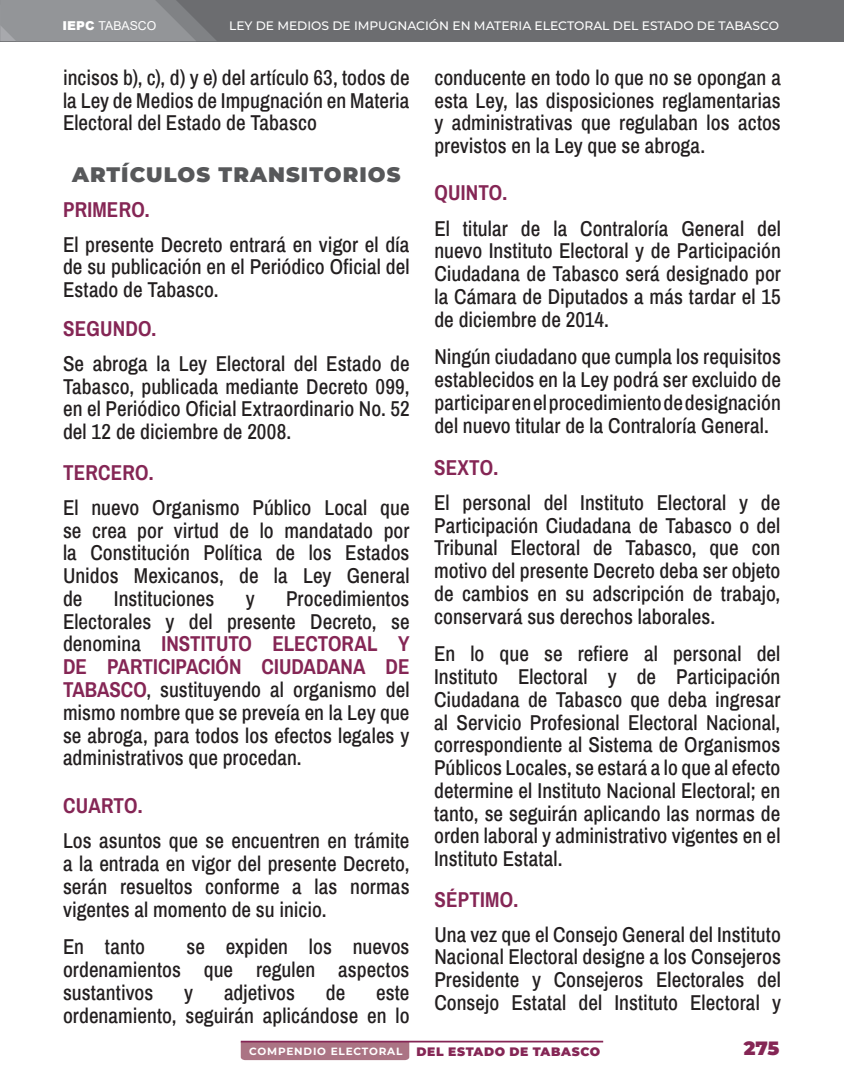
<style>
.page{position:relative;width:844px;height:1092px;background:#fff}
.page>*{position:absolute;margin:0;border:0;box-sizing:border-box;transform-origin:0 0}
.PARRAFO_NUMERAL{font:500 21px/22.8px "Archivo Narrow";color:#231f20;text-align:justify}
.ARTICULO{font:700 21px "Archivo Narrow";letter-spacing:.01em;color:#852655}
.LIBRO{font:900 21px "Montserrat";letter-spacing:.05em;color:#57585a}
.t1{font:900 19.25px "Montserrat";color:#852655}
.t2{font:500 12.25px "Montserrat";color:#fff}
.t3{font:12.25px "Arial";color:#fff}
.t4{font:700 10.5px "Montserrat";letter-spacing:.075em;color:#fff}
.s1{font-weight:900}
.s2{font-weight:700;color:#852655}
.s3{font-weight:900;font-size:12.25px;color:#852655}
</style>
<div class="page">
<div style="left:0;top:0;width:843px;height:41px;background:#6c6d70"></div>
<svg style="left:0;top:0;width:216px;height:41px;background:#8e8f92"></svg>
<div style="left:241px;top:1042px;width:168px;height:17px;background:#ab7484"></div>
<hr style="left:241px;top:1040px;width:362px;height:2px;background:#852655">
<p class="t2" style="left:229px;top:17px;width:551px">LEY DE MEDIOS DE IMPUGNACIÓN EN MATERIA ELECTORAL DEL ESTADO DE TABASCO</p>
<p class="t3" style="left:63px;top:17px;width:95px"><span class="s1">IEPC</span> TABASCO</p>
<p class="PARRAFO_NUMERAL" style="left:63px;top:65px;width:348px">incisos b), c), d) y e) del artículo 63, todos de la Ley de Medios de Impugnación en Materia Electoral del Estado de Tabasco</p>
<p class="LIBRO" style="left:72px;top:158px;width:330px">ARTÍCULOS TRANSITORIOS</p>
<p class="ARTICULO" style="left:63px;top:194px;width:86px">PRIMERO.</p>
<p class="PARRAFO_NUMERAL" style="left:63px;top:232px;width:348px">El presente Decreto entrará en vigor el día de su publicación en el Periódico Oficial del Estado de Tabasco.</p>
<p class="ARTICULO" style="left:63px;top:313px;width:93px">SEGUNDO.</p>
<p class="PARRAFO_NUMERAL" style="left:63px;top:351px;width:348px">Se abroga la Ley Electoral del Estado de Tabasco, publicada mediante Decreto 099, en el Periódico Oficial Extraordinario No. 52 del 12 de diciembre de 2008.</p>
<p class="ARTICULO" style="left:63px;top:457px;width:90px">TERCERO.</p>
<p class="PARRAFO_NUMERAL" style="left:63px;top:495px;width:348px">El nuevo Organismo Público Local que se crea por virtud de lo mandatado por la Constitución Política de los Estados Unidos Mexicanos, de la Ley General de</p>
<p class="PARRAFO_NUMERAL" style="left:434px;top:65px;width:348px">conducente en todo lo que no se opongan a esta Ley, las disposiciones reglamentarias y administrativas que regulaban los actos previstos en la Ley que se abroga.</p>
<p class="ARTICULO" style="left:434px;top:178px;width:72px">QUINTO.</p>
<p class="PARRAFO_NUMERAL" style="left:434px;top:216px;width:348px">El titular de la Contraloría General del nuevo Instituto Electoral y de Participación Ciudadana de Tabasco será designado por la Cámara de Diputados a más tardar el 15 de diciembre de 2014.</p>
<p class="PARRAFO_NUMERAL" style="left:434px;top:345px;width:348px">Ningún ciudadano que cumpla los requisitos establecidos en la Ley podrá ser excluido de participar en el procedimiento de designación del nuevo titular de la Contraloría General.</p>
<p class="ARTICULO" style="left:434px;top:452px;width:64px">SEXTO.</p>
<p class="PARRAFO_NUMERAL" style="left:434px;top:490px;width:348px">El personal del Instituto Electoral y de Participación Ciudadana de Tabasco o del Tribunal Electoral de Tabasco, que con motivo del presente Decreto deba ser objeto de cambios en su adscripción de trabajo, conservará sus derechos laborales.</p>
<p class="PARRAFO_NUMERAL" style="left:434px;top:641px;width:348px">En lo que se refiere al personal del Instituto Electoral y de Participación Ciudadana de Tabasco que deba ingresar al Servicio Profesional Electoral Nacional, correspondiente al Sistema de Organismos Públicos Locales, se estará a lo que al efecto determine el Instituto Nacional Electoral; en tanto, se seguirán aplicando las normas de orden laboral y administrativo vigentes en el Instituto Estatal.</p>
<p class="ARTICULO" style="left:434px;top:884px;width:83px">SÉPTIMO.</p>
<p class="PARRAFO_NUMERAL" style="left:434px;top:922px;width:348px">Una vez que el Consejo General del Instituto Nacional Electoral designe a los Consejeros Presidente y Consejeros Electorales del Consejo Estatal del Instituto Electoral y</p>
<p class="PARRAFO_NUMERAL" style="left:63px;top:586px;width:348px;text-indent:223px">Procedimientos Electorales y del presente Decreto, se denomina <span class="s2">INSTITUTO ELECTORAL Y DE PARTICIPACIÓN CIUDADANA DE TABASCO</span>, sustituyendo al organismo del mismo nombre que se preveía en la Ley que se abroga, para todos los efectos legales y administrativos que procedan.</p>
<p class="ARTICULO" style="left:63px;top:791px;width:79px">CUARTO.</p>
<p class="PARRAFO_NUMERAL" style="left:63px;top:828px;width:348px">Los asuntos que se encuentren en trámite a la entrada en vigor del presente Decreto, serán resueltos conforme a las normas vigentes al momento de su inicio.</p>
<p class="PARRAFO_NUMERAL" style="left:63px;top:934px;width:83px">En tanto</p>
<p class="PARRAFO_NUMERAL" style="left:114px;top:586px;width:102px">Instituciones</p>
<p class="PARRAFO_NUMERAL" style="left:246px;top:586px;width:10px">y</p>
<p class="PARRAFO_NUMERAL" style="left:63px;top:934px;width:348px;text-indent:123px">se expiden los nuevos ordenamientos que regulen aspectos sustantivos</p>
<p class="PARRAFO_NUMERAL" style="left:184px;top:980px;width:10px">y</p>
<p class="PARRAFO_NUMERAL" style="left:224px;top:980px;width:72px">adjetivos</p>
<p class="PARRAFO_NUMERAL" style="left:326px;top:980px;width:21px">de</p>
<p class="PARRAFO_NUMERAL" style="left:63px;top:980px;width:348px;text-align:right">este<br>ordenamiento, seguirán aplicándose en lo</p>
<p class="t4" style="left:249px;top:1043px;width:352px">COMPENDIO ELECTORAL <span class="s3">DEL ESTADO DE TABASCO</span></p>
<p class="t1" style="left:743px;top:1033px;width:37px">275</p>
</div>
